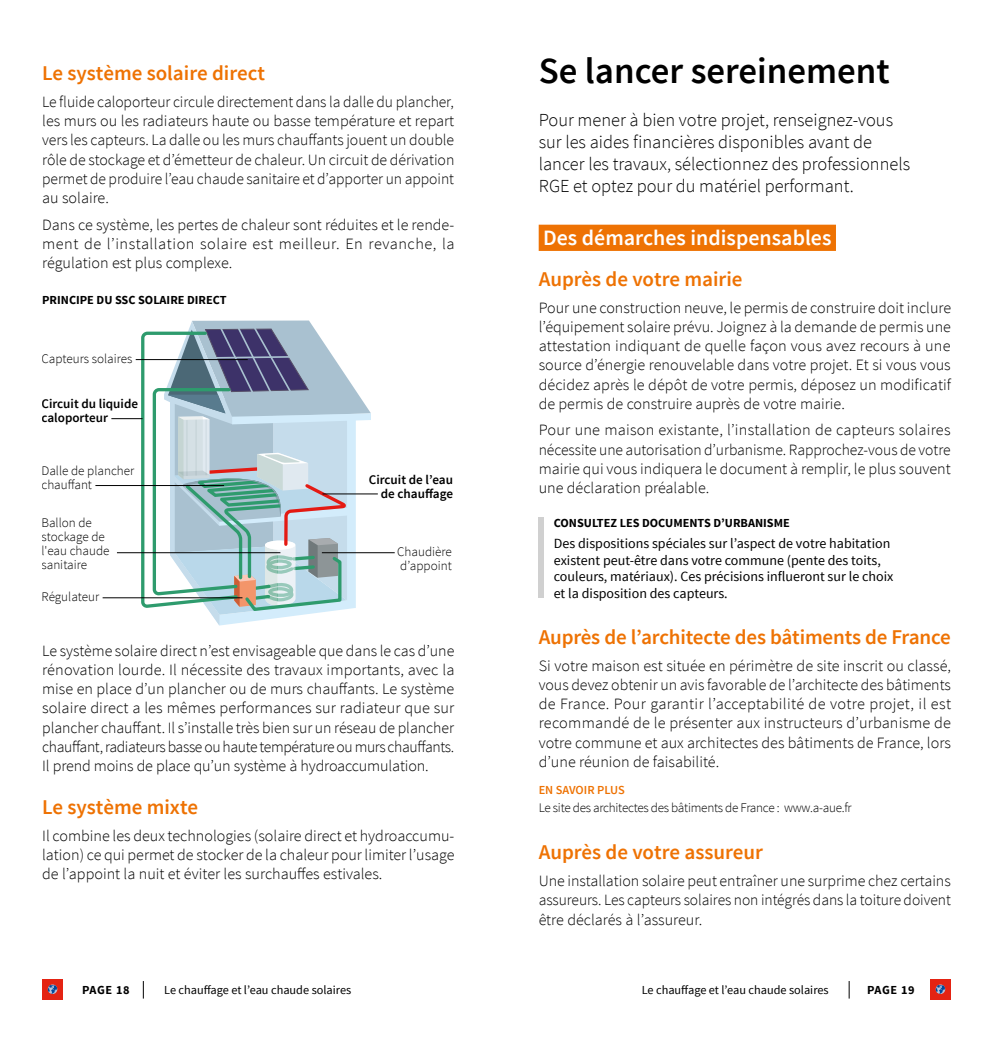
<style>
.page{position:relative;width:993px;height:1042px;background:#fff}
.page>*{position:absolute;margin:0;border:0;box-sizing:border-box;transform-origin:0 0}
.t1{font:600 36.75px "Source Sans Pro";color:#000}
.t2{font:600 21.88px "Source Sans Pro";color:#fff}
.t3{font:600 21px "Source Sans Pro";letter-spacing:-.005em;color:#ee7203}
.t4{font:300 18.38px/21.9px "Source Sans Pro";color:#000}
.t5{font:300 15.75px/19.2px "Source Sans Pro";color:#000;text-align:justify}
.t6{font:14px/16.6px "Source Sans Pro";color:#000}
.t7{font:300 13.12px/14px "Source Sans Pro";color:#000}
.t8{font:300 13.12px "Source Sans Pro";letter-spacing:-.02em;color:#000}
.t9{font:600 13.12px/14px "Source Sans Pro";color:#000}
.t10{font:700 12.25px "Source Sans Pro";color:#000}
.t11{font:12.25px "Source Sans Pro";color:#000}
.t12{font:600 12.25px "Source Sans Pro";color:#ee7203}
</style>
<div class="page">
<svg style="left:143px;top:981px;width:1px;height:17px"></svg>
<div style="left:42px;top:979px;width:21px;height:21px;background:#e42313"></div>
<svg style="left:48px;top:984px;width:9px;height:10px"></svg>
<svg style="left:848px;top:981px;width:1px;height:17px"></svg>
<div style="left:929px;top:979px;width:21px;height:21px;background:#e42313"></div>
<svg style="left:935px;top:984px;width:9px;height:10px"></svg>
<svg style="left:139px;top:320px;width:232px;height:305px"></svg>
<hr style="left:103px;top:597px;width:139px;height:1px;background:#000">
<hr style="left:95px;top:485px;width:129px;height:1px;background:#000">
<hr style="left:111px;top:418px;width:31px;height:1px;background:#000">
<hr style="left:117px;top:552px;width:163px;height:1px;background:#000">
<hr style="left:136px;top:359px;width:112px;height:1px;background:#000">
<hr style="left:322px;top:552px;width:72px;height:1px;background:#000">
<hr style="left:322px;top:494px;width:56px;height:1px;background:#000">
<div style="left:538px;top:225px;width:297px;height:26px;background:#ee7203"></div>
<div style="left:538px;top:517px;width:5px;height:81px;background:#d0d0d0"></div>
<h3 class="t3" style="left:42px;top:60px;width:224px">Le système solaire direct</h3>
<p class="t5" style="left:42px;top:92px;width:413px">Le fluide caloporteur circule directement dans la dalle du plancher, les murs ou les radiateurs haute ou basse température et repart vers les capteurs. La dalle ou les murs chauffants jouent un double rôle de stockage et d’émetteur de chaleur. Un circuit de dérivation permet de produire l’eau chaude sanitaire et d’apporter un appoint au solaire.</p>
<p class="t5" style="left:42px;top:215px;width:413px">Dans ce système, les pertes de chaleur sont réduites et le rende&shy;ment de l’installation solaire est meilleur. En revanche, la régulation est plus complexe.</p>
<p class="t10" style="left:42px;top:292px;width:186px">PRINCIPE DU SSC SOLAIRE DIRECT</p>
<p class="t7" style="left:41px;top:352px;width:92px">Capteurs solaires</p>
<p class="t9" style="left:41px;top:397px;width:98px">Circuit du liquide caloporteur</p>
<p class="t7" style="left:41px;top:463px;width:94px">Dalle de plancher chauffant</p>
<p class="t9" style="left:368px;top:473px;width:86px;text-align:right">Circuit de l’eau de chauffage</p>
<p class="t7" style="left:41px;top:516px;width:70px">Ballon de stockage de l'eau chaude sanitaire</p>
<p class="t7" style="left:41px;top:589px;width:59px">Régulateur</p>
<p class="t7" style="left:397px;top:544px;width:56px">Chaudière d’appoint</p>
<p class="t5" style="left:42px;top:641px;width:413px">Le système solaire direct n’est envisageable que dans le cas d’une rénovation lourde. Il nécessite des travaux importants, avec la mise en place d’un plancher ou de murs chauffants. Le système solaire direct a les mêmes performances sur radiateur que sur plancher chauffant. Il s’installe très bien sur un réseau de plancher chauffant, radiateurs basse ou haute température ou murs chauffants.<br>Il prend moins de place qu’un système à hydroaccumulation.</p>
<h3 class="t3" style="left:42px;top:794px;width:157px">Le système mixte</h3>
<p class="t5" style="left:42px;top:826px;width:413px">Il combine les deux technologies (solaire direct et hydroaccumu&shy;lation) ce qui permet de stocker de la chaleur pour limiter l’usage de l’appoint la nuit et éviter les surchauffes estivales.</p>
<h1 class="t1" style="left:538px;top:48px;width:352px">Se lancer sereinement</h1>
<p class="t4" style="left:538px;top:109px;width:373px">Pour mener à bien votre projet, renseignez-vous sur les aides financières disponibles avant de lancer les travaux, sélectionnez des professionnels RGE et optez pour du matériel performant.</p>
<h2 class="t2" style="left:543px;top:224px;width:290px">Des démarches indispensables</h2>
<h3 class="t3" style="left:538px;top:266px;width:205px">Auprès de votre mairie</h3>
<p class="t5" style="left:538px;top:298px;width:414px">Pour une construction neuve, le permis de construire doit inclure l’équipement solaire prévu. Joignez à la demande de permis une attestation indiquant de quelle façon vous avez recours à une source d’énergie renouvelable dans votre projet. Et si vous vous décidez après le dépôt de votre permis, déposez un modificatif de permis de construire auprès de votre mairie.</p>
<p class="t5" style="left:538px;top:421px;width:413px">Pour une maison existante, l’installation de capteurs solaires nécessite une autorisation d’urbanisme. Rapprochez-vous de votre mairie qui vous indiquera le document à remplir, le plus souvent une déclaration préalable.</p>
<p class="t10" style="left:553px;top:515px;width:237px">CONSULTEZ LES DOCUMENTS D’URBANISME</p>
<p class="t6" style="left:553px;top:535px;width:341px">Des dispositions spéciales sur l’aspect de votre habitation existent peut-être dans votre commune (pente des toits, couleurs, matériaux). Ces précisions influeront sur le choix et la disposition des capteurs.</p>
<h3 class="t3" style="left:538px;top:624px;width:413px">Auprès de l’architecte des bâtiments de France</h3>
<p class="t5" style="left:538px;top:656px;width:414px">Si votre maison est située en périmètre de site inscrit ou classé, vous devez obtenir un avis favorable de l’architecte des bâtiments de France. Pour garantir l’acceptabilité de votre projet, il est recommandé de le présenter aux instructeurs d’urbanisme de votre commune et aux architectes des bâtiments de France, lors d’une réunion de faisabilité.</p>
<p class="t12" style="left:538px;top:782px;width:88px">EN SAVOIR PLUS</p>
<p class="t8" style="left:538px;top:799px;width:314px">Le site des architectes des bâtiments de France : www.a-aue.fr</p>
<h3 class="t3" style="left:538px;top:839px;width:226px">Auprès de votre assureur</h3>
<p class="t5" style="left:538px;top:871px;width:413px">Une installation solaire peut entraîner une surprime chez certains assureurs. Les capteurs solaires non intégrés dans la toiture doivent être déclarés à l’assureur.</p>
<p class="t10" style="left:82px;top:981px;width:49px">PAGE 18</p>
<p class="t11" style="left:164px;top:982px;width:188px">Le chauffage et l’eau chaude solaires</p>
<p class="t11" style="left:641px;top:982px;width:188px">Le chauffage et l’eau chaude solaires</p>
<p class="t10" style="left:866px;top:981px;width:49px">PAGE 19</p>
</div>
